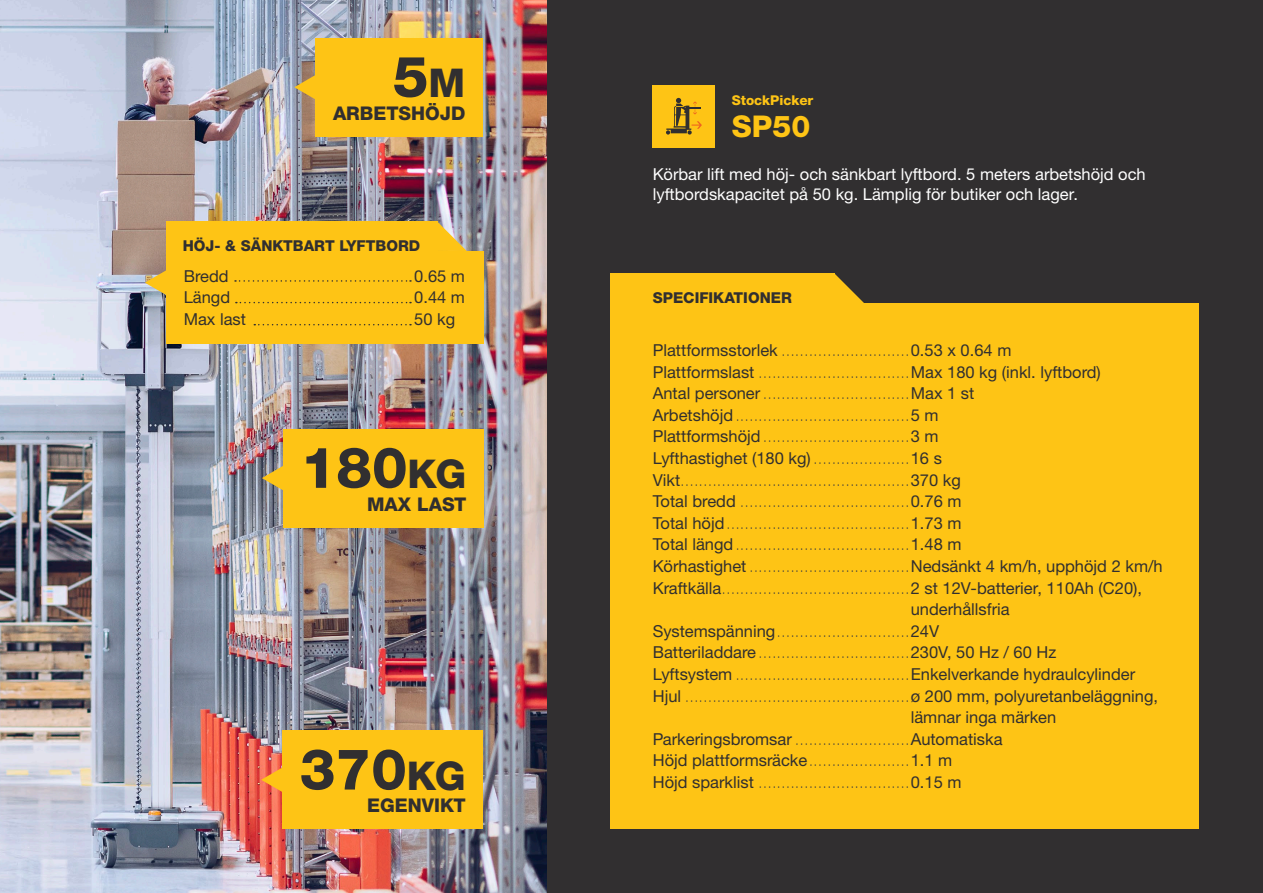
<style>
.page{position:relative;width:1263px;height:893px;background:#312f30}
.page>*{position:absolute;margin:0;border:0;box-sizing:border-box;transform-origin:0 0}
.t1{font:800 56.7px "Helvetica Neue LTW1 G";color:#312f30}
.Rubrik_h1{font:800 30px "Helvetica Neue LTW1 G";color:#fec415}
.t2{font:800 18.9px "Helvetica Neue LTW1 G";color:#312f30}
.t3{font:100 16.5px "Helvetica Neue LTW1 G";color:#3e3e3f}
.t4{font:16.5px "Helvetica Neue LTW1 G";color:#312f30}
.t5{font:16.5px/19.8px "Helvetica Neue LTW1 G";color:#fff}
.t6{font:800 15px "Helvetica Neue LTW1 G";color:#312f30}
.Rubrik_h1-2{font:800 13.5px "Helvetica Neue LTW1 G";color:#fec415}
.s1{font-size:39.75px}
.s2{font-weight:400;color:#312f30}
.s3{font-weight:100;color:#3e3e3f}
</style>
<div class="page">
<img style="left:0;top:0;width:546px;height:893px">
<div style="left:610px;top:303px;width:589px;height:526px;background:#fec415"></div>
<div style="left:653px;top:85px;width:62px;height:62px;background:#fec415"></div>
<svg style="left:666px;top:98px;width:36px;height:37px"></svg>
<svg style="left:145px;top:259px;width:21px;height:48px"></svg>
<div style="left:166px;top:251px;width:317px;height:93px;background:#fec415"></div>
<svg style="left:235px;top:280px;width:176px;height:2px"></svg>
<svg style="left:254px;top:324px;width:157px;height:1px"></svg>
<svg style="left:236px;top:302px;width:175px;height:1px"></svg>
<div style="left:166px;top:222px;width:271px;height:29px;background:#fec415"></div>
<svg style="left:437px;top:222px;width:30px;height:29px"></svg>
<svg style="left:294px;top:63px;width:21px;height:48px"></svg>
<div style="left:315px;top:38px;width:167px;height:99px;background:#fec415"></div>
<svg style="left:262px;top:454px;width:21px;height:48px"></svg>
<div style="left:283px;top:429px;width:200px;height:98px;background:#fec415"></div>
<svg style="left:261px;top:756px;width:21px;height:48px"></svg>
<div style="left:282px;top:730px;width:201px;height:99px;background:#fec415"></div>
<div style="left:610px;top:274px;width:224px;height:48px;background:#fec415"></div>
<svg style="left:834px;top:274px;width:30px;height:29px"></svg>
<p class="t1" style="left:393px;top:43px;width:74px">5<span class="s1">m</span></p>
<p class="t2" style="left:333px;top:102px;width:134px">ARBETSHÖJD</p>
<p class="t6" style="left:183px;top:237px;width:239px">HÖJ- &amp; SÄNKTBART LYFTBORD</p>
<p class="t4" style="left:184px;top:266px;width:46px">Bredd</p>
<p class="t4" style="left:184px;top:287px;width:48px">Längd</p>
<p class="t4" style="left:184px;top:309px;width:64px">Max last</p>
<p class="t4" style="left:414px;top:266px;width:52px">0.65 m</p>
<p class="t4" style="left:414px;top:287px;width:52px">0.44 m</p>
<p class="t4" style="left:414px;top:309px;width:42px">50 kg</p>
<p class="t1" style="left:300px;top:434px;width:167px">180<span class="s1">kg</span></p>
<p class="t2" style="left:367px;top:493px;width:101px">MAX LAST</p>
<p class="t1" style="left:300px;top:736px;width:167px">370<span class="s1">kg</span></p>
<p class="t2" style="left:367px;top:794px;width:100px">EGENVIKT</p>
<p class="Rubrik_h1-2" style="left:732px;top:93px;width:83px">StockPicker</p>
<p class="Rubrik_h1" style="left:732px;top:108px;width:80px">SP50</p>
<p class="t5" style="left:653px;top:164px;width:494px">Körbar lift med höj- och sänkbart lyftbord. 5 meters arbetshöjd och lyftbordskapacitet på 50 kg. Lämplig för butiker och lager.</p>
<p class="t6" style="left:653px;top:289px;width:141px">SPECIFIKATIONER</p>
<p class="t3" style="left:653px;top:340px;width:360px"><span class="s2">Plattformsstorlek</span> ............................<span class="s2">0.53 x 0.64 m</span></p>
<p class="t4" style="left:653px;top:362px;width:450px">Plattformslast <span class="s3">.................................</span>Max 180 kg (inkl. lyftbord)</p>
<p class="t3" style="left:653px;top:384px;width:323px"><span class="s2">Antal personer</span>................................<span class="s2">Max 1 st</span></p>
<p class="t3" style="left:653px;top:405px;width:287px"><span class="s2">Arbetshöjd</span>......................................<span class="s2">5 m</span></p>
<p class="t3" style="left:653px;top:427px;width:287px"><span class="s2">Plattformshöjd</span>................................<span class="s2">3 m</span></p>
<p class="t4" style="left:653px;top:448px;width:291px">Lyfthastighet (180 kg) <span class="s3">.....................</span>16 s</p>
<p class="t3" style="left:653px;top:470px;width:310px"><span class="s2">Vikt</span>..................................................<span class="s2">370 kg</span></p>
<p class="t3" style="left:653px;top:492px;width:310px"><span class="s2">Total bredd</span> .....................................<span class="s2">0.76 m</span></p>
<p class="t3" style="left:653px;top:513px;width:310px"><span class="s2">Total höjd</span>........................................<span class="s2">1.73 m</span></p>
<p class="t3" style="left:653px;top:535px;width:310px"><span class="s2">Total längd</span>......................................<span class="s2">1.48 m</span></p>
<p class="t4" style="left:653px;top:556px;width:511px">Körhastighet <span class="s3">...................................</span>Nedsänkt 4 km/h, upphöjd 2 km/h</p>
<p class="t3" style="left:653px;top:578px;width:491px"><span class="s2">Kraftkälla</span>.........................................<span class="s2">2 st 12V-batterier, 110Ah (C20),</span></p>
<p class="t4" style="left:911px;top:599px;width:100px">underhållsfria</p>
<p class="t3" style="left:653px;top:621px;width:288px"><span class="s2">Systemspänning</span>.............................<span class="s2">24V</span></p>
<p class="t3" style="left:653px;top:643px;width:405px"><span class="s2">Batteriladdare</span>.................................<span class="s2">230V, 50 Hz / 60 Hz</span></p>
<p class="t4" style="left:653px;top:664px;width:484px">Lyftsystem <span class="s3">......................................</span>Enkelverkande hydraulcylinder</p>
<p class="t3" style="left:653px;top:686px;width:507px"><span class="s2">Hjul</span> .................................................<span class="s2">ø 200 mm, polyuretanbeläggning,</span></p>
<p class="t4" style="left:911px;top:707px;width:147px">lämnar inga märken</p>
<p class="t4" style="left:653px;top:729px;width:351px">Parkeringsbromsar <span class="s3">.........................</span>Automatiska</p>
<p class="t4" style="left:653px;top:750px;width:301px">Höjd plattformsräcke<span class="s3">......................</span>1.1 m</p>
<p class="t3" style="left:653px;top:772px;width:310px"><span class="s2">Höjd sparklist</span> .................................<span class="s2">0.15 m</span></p>
</div>
